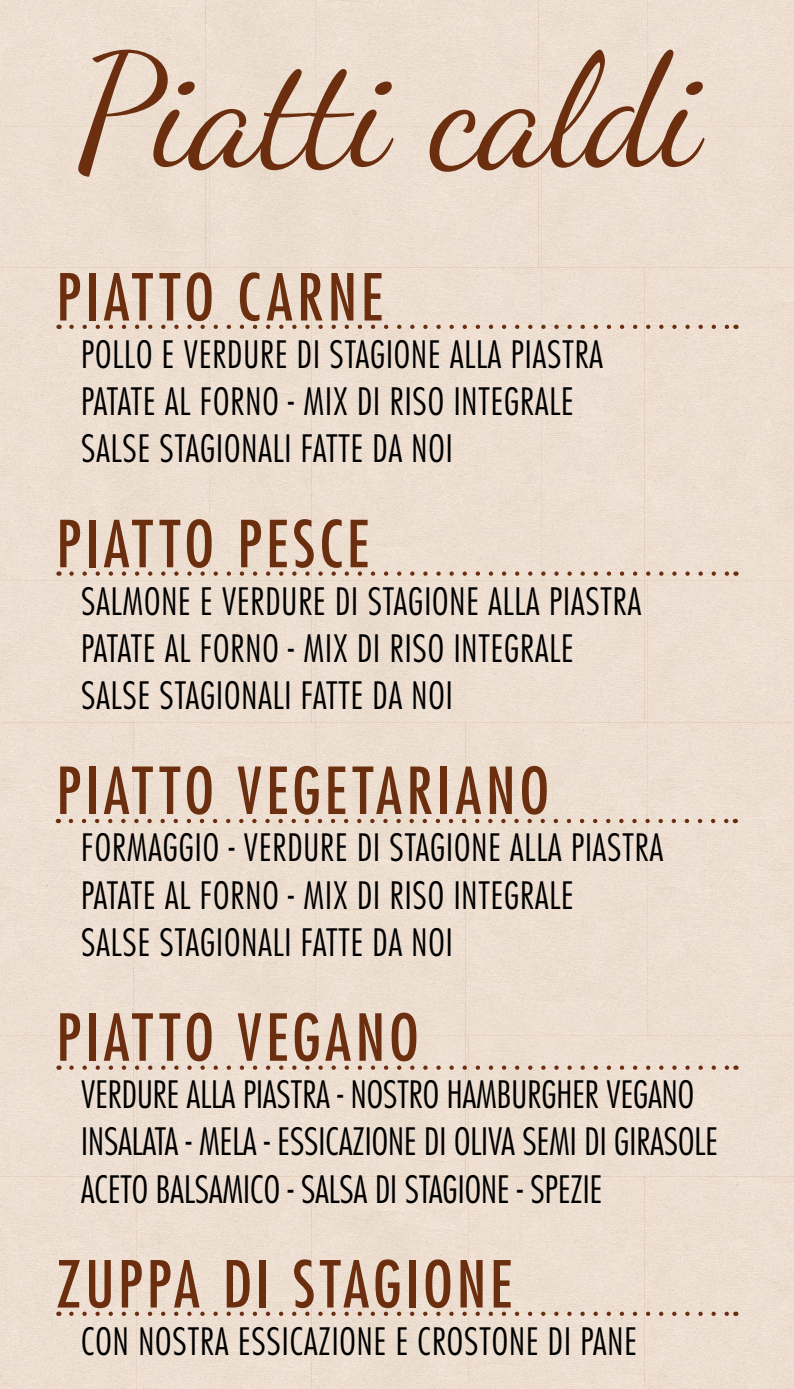
<style>
.page{position:relative;width:794px;height:1389px;background:#edded1}
.page>*{position:absolute;margin:0;border:0;box-sizing:border-box;transform-origin:0 0}
.t1{font:157.5px "Dancing Script OT";color:#6b2e0f}
.t2{font:condensed 63px "Futura Std";letter-spacing:.065em;color:#6b2e0f}
.t3{font:300 condensed 36.75px/47.2px "Futura Std";letter-spacing:.025em;color:#000}
.t4{font:300 condensed 36.75px/47.2px "Futura Std";color:#000}
</style>
<div class="page">
<svg style="left:72px;top:325px;width:657px;height:4px"></svg>
<svg style="left:72px;top:571px;width:657px;height:5px"></svg>
<svg style="left:72px;top:1065px;width:657px;height:5px"></svg>
<svg style="left:71px;top:819px;width:657px;height:4px"></svg>
<svg style="left:71px;top:1312px;width:658px;height:4px"></svg>
<h1 class="t1" style="left:75px;top:18px;width:626px">Piatti caldi</h1>
<h2 class="t2" style="left:56px;top:259px;width:328px">PIATTO CARNE</h2>
<p class="t3" style="left:81px;top:331px;width:523px">POLLO E VERDURE DI STAGIONE ALLA PIASTRA<br>PATATE AL FORNO - MIX DI RISO INTEGRALE<br>SALSE STAGIONALI FATTE DA NOI</p>
<h2 class="t2" style="left:56px;top:506px;width:314px">PIATTO PESCE</h2>
<p class="t3" style="left:81px;top:577px;width:561px">SALMONE E VERDURE DI STAGIONE ALLA PIASTRA<br>PATATE AL FORNO - MIX DI RISO INTEGRALE<br>SALSE STAGIONALI FATTE DA NOI</p>
<h2 class="t2" style="left:56px;top:753px;width:494px">PIATTO VEGETARIANO</h2>
<p class="t3" style="left:81px;top:824px;width:583px">FORMAGGIO - VERDURE DI STAGIONE ALLA PIASTRA<br>PATATE AL FORNO - MIX DI RISO INTEGRALE<br>SALSE STAGIONALI FATTE DA NOI</p>
<h2 class="t2" style="left:56px;top:1000px;width:364px">PIATTO VEGANO</h2>
<p class="t4" style="left:81px;top:1071px;width:638px">VERDURE ALLA PIASTRA - NOSTRO HAMBURGHER VEGANO<br>INSALATA - MELA - ESSICAZIONE DI OLIVA SEMI DI GIRASOLE<br>ACETO BALSAMICO - SALSA DI STAGIONE - SPEZIE</p>
<h2 class="t2" style="left:56px;top:1246px;width:457px">ZUPPA DI STAGIONE</h2>
<p class="t3" style="left:81px;top:1318px;width:557px">CON NOSTRA ESSICAZIONE E CROSTONE DI PANE</p>
</div>
